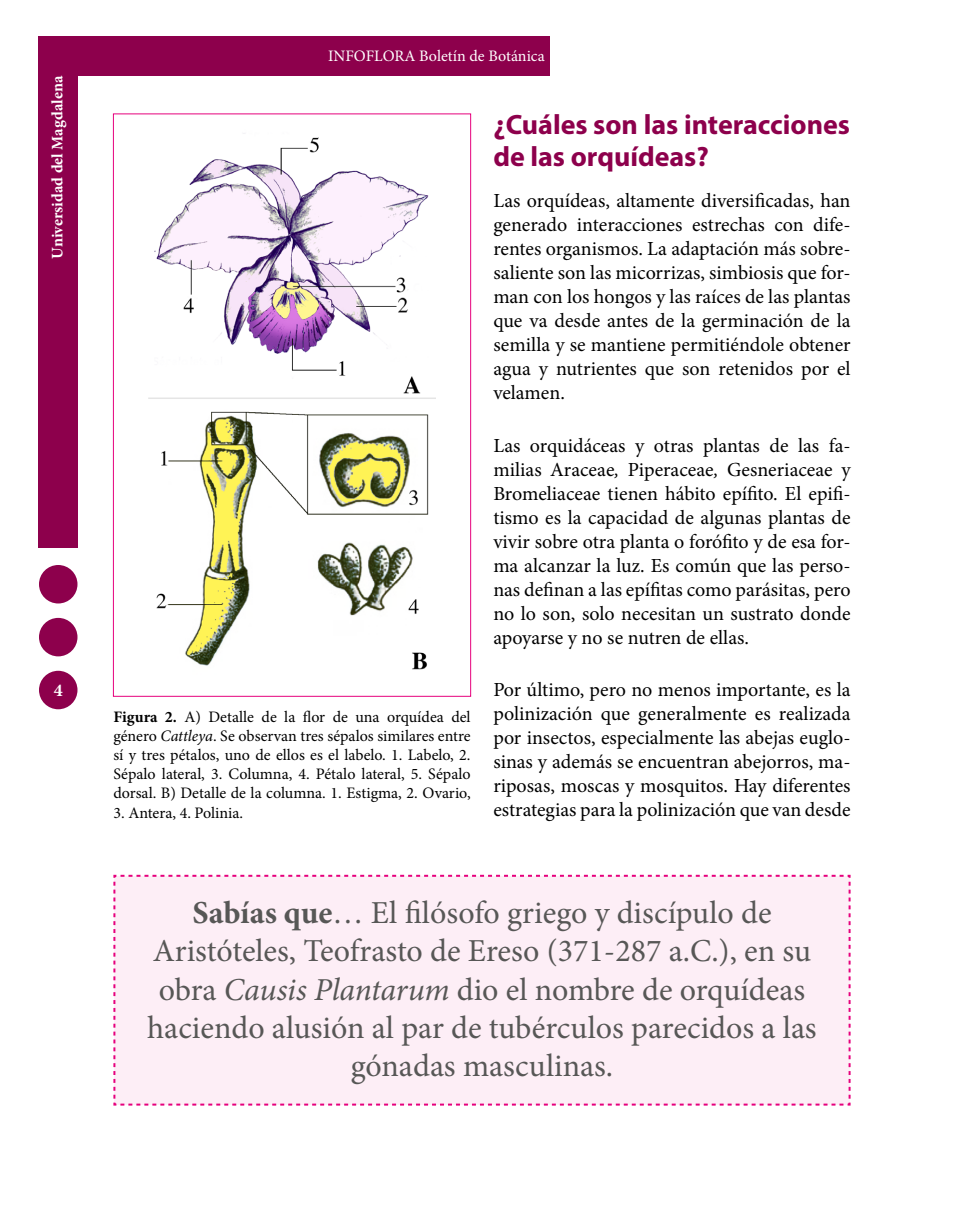
<style>
.page{position:relative;width:964px;height:1219px;background:#fff}
.page>*{position:absolute;margin:0;border:0;box-sizing:border-box;transform-origin:0 0}
.Sabías_que{font:32px/38.4px "Minion Pro";color:#575756;text-align:center}
.Sub_Titulos{font:700 28px/32px "Myriad Pro";color:#8d004c}
.Cuerpo_de_Texto{font:20px/24px "Minion Pro";color:#000;text-align:justify}
.t1{font:700 18px "Minion Pro";color:#fff}
.Figuras{font:16px/19.2px "Minion Pro";color:#000;text-align:justify}
.t2{font:16px "Minion Pro";color:#fff}
.t3{font:700 16px "Minion Pro";color:#fff}
.s1{font-weight:700}
.s2{font-style:italic}
</style>
<div class="page">
<div style="left:38px;top:36px;width:39px;height:512px;background:#8d004c"></div>
<div style="left:38px;top:36px;width:511px;height:40px;background:#8d004c"></div>
<div style="left:39px;top:565px;width:38px;height:38px;background:#8d004c;border-radius:50%"></div>
<div style="left:39px;top:618px;width:38px;height:38px;background:#8d004c;border-radius:50%"></div>
<div style="left:39px;top:671px;width:38px;height:38px;background:#8d004c;border-radius:50%"></div>
<img style="left:149px;top:133px;width:286px;height:537px">
<div style="left:113px;top:874px;width:738px;height:232px;background:#fdeef6"></div>
<p class="t3" style="left:46px;top:258px;width:184px;rotate:-90deg">Universidad del Magdalena</p>
<p class="t1" style="left:54px;top:678px;width:10px">4</p>
<p class="t2" style="left:328px;top:45px;width:218px">INFOFLORA Boletín de Botánica</p>
<p class="Figuras" style="left:113px;top:707px;width:359px"><span class="s1">Figura 2.</span> A) Detalle de la flor de una orquídea del género <span class="s2">Cattleya</span>. Se observan tres sépalos similares entre sí y tres pétalos, uno de ellos es el labelo. 1. Labelo, 2.<br>Sépalo lateral, 3. Columna, 4. Pétalo lateral, 5. Sépalo dorsal. B) Detalle de la columna. 1. Estigma, 2. Ovario,</p>
<p class="Figuras" style="left:113px;top:803px;width:131px">3. Antera, 4. Polinia.</p>
<p class="Sub_Titulos" style="left:493px;top:108px;width:358px">¿Cuáles son las interacciones de las orquídeas?</p>
<p class="Cuerpo_de_Texto" style="left:493px;top:189px;width:359px">Las orquídeas, altamente diversificadas, han generado interacciones estrechas con dife&shy;rentes organismos. La adaptación más sobre&shy;saliente son las micorrizas, simbiosis que for&shy;man con los hongos y las raíces de las plantas que va desde antes de la germinación de la semilla y se mantiene permitiéndole obtener agua y nutrientes que son retenidos por el velamen.</p>
<p class="Cuerpo_de_Texto" style="left:493px;top:433px;width:359px">Las orquidáceas y otras plantas de las fa&shy;milias Araceae<span class="s2">,</span> Piperaceae<span class="s2">,</span> Gesneriaceae y Bromeliaceae tienen hábito epífito. El epifi&shy;tismo es la capacidad de algunas plantas de vivir sobre otra planta o forófito y de esa for&shy;ma alcanzar la luz. Es común que las perso&shy;nas definan a las epífitas como parásitas, pero no lo son, solo necesitan un sustrato donde apoyarse y no se nutren de ellas.</p>
<p class="Cuerpo_de_Texto" style="left:493px;top:678px;width:359px">Por último, pero no menos importante, es la polinización que generalmente es realizada por insectos, especialmente las abejas euglo&shy;sinas y además se encuentran abejorros, ma&shy;riposas, moscas y mosquitos. Hay diferentes estrategias para la polinización que van desde</p>
<p class="Sabías_que" style="left:147px;top:893px;width:671px"><span class="s1">Sabías que</span>… El filósofo griego y discípulo de Aristóteles, Teofrasto de Ereso (371-287 a.C.), en su obra <span class="s2">Causis Plantarum</span> dio el nombre de orquídeas haciendo alusión al par de tubérculos parecidos a las gónadas masculinas.</p>
</div>
